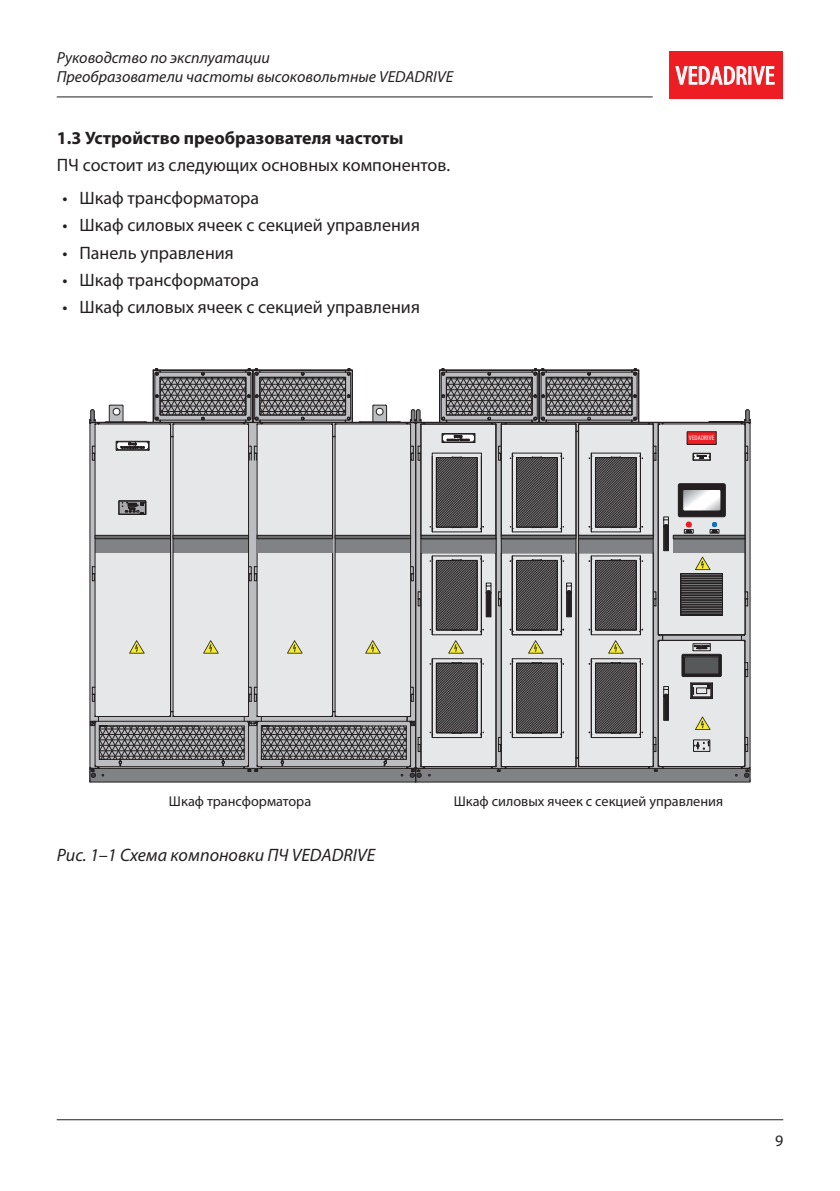
<style>
.page{position:relative;width:840px;height:1191px;background:#fff}
.page>*{position:absolute;margin:0;border:0;box-sizing:border-box;transform-origin:0 0}
.t1{font:condensed 26px "Myriad Pro";color:#fff;scale:1.09 1}
.основной{font:18px "Myriad Pro";color:#231f20}
.подзаголовки{font:700 18px "Myriad Pro";color:#231f20}
.курсив{font:italic 18px "Myriad Pro";color:#231f20}
.t2{font:italic 16px/19.2px "Myriad Pro";color:#231f20}
.t3{font:16px "Myriad Pro";color:#231f20}
.t4{font:14.2px "Myriad Pro";color:#231f20}
.t5{font:condensed 6.8px "Myriad Pro";letter-spacing:.01em;color:#fff;scale:1.06 1}
</style>
<div class="page">
<hr style="left:57px;top:1119px;width:725px;height:1px;background:#231f20">
<div style="left:669px;top:51px;width:113px;height:47px;background:#ee1d23"></div>
<svg style="left:675px;top:66px;width:99px;height:19px"></svg>
<hr style="left:57px;top:96px;width:595px;height:1px;background:#231f20">
<svg style="left:89px;top:368px;width:661px;height:414px;background:#b1b1b2"></svg>
<p class="t2" style="left:57px;top:48px;width:397px">Руководство по эксплуатации<br>Преобразователи частоты высоковольтные VEDADRIVE</p>
<p class="подзаголовки" style="left:57px;top:126px;width:348px">1.3 Устройство преобразователя частоты</p>
<p class="основной" style="left:57px;top:154px;width:395px">ПЧ состоит из следующих основных компонентов.</p>
<p class="основной" style="left:62px;top:187px;width:198px">• Шкаф трансформатора</p>
<p class="основной" style="left:62px;top:214px;width:359px">• Шкаф силовых ячеек с секцией управления</p>
<p class="основной" style="left:62px;top:242px;width:173px">• Панель управления</p>
<p class="основной" style="left:62px;top:269px;width:198px">• Шкаф трансформатора</p>
<p class="основной" style="left:62px;top:296px;width:359px">• Шкаф силовых ячеек с секцией управления</p>
<h1 class="t1" style="left:675px;top:60px;width:92px">VEDADRIVE</h1>
<p class="t5" style="left:688px;top:434px;width:26px">VEDADRIVE</p>
<p class="t4" style="left:169px;top:792px;width:144px">Шкаф трансформатора</p>
<p class="t4" style="left:453px;top:792px;width:271px">Шкаф силовых ячеек с секцией управления</p>
<p class="курсив" style="left:57px;top:844px;width:320px">Рис. 1–1 Схема компоновки ПЧ VEDADRIVE</p>
<p class="t3" style="left:774px;top:1130px;width:10px">9</p>
</div>
